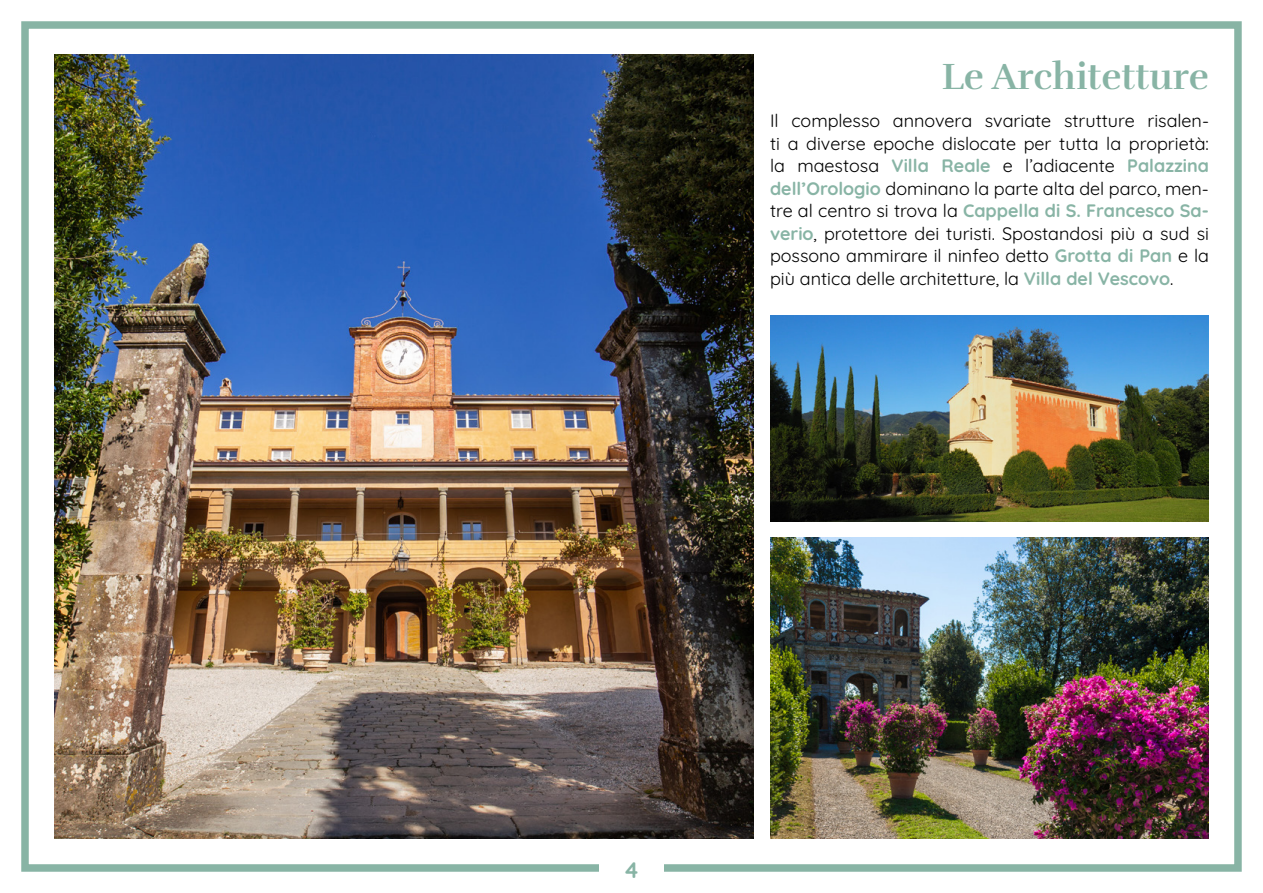
<style>
.page{position:relative;width:1263px;height:893px;background:#fff}
.page>*{position:absolute;margin:0;border:0;box-sizing:border-box;transform-origin:0 0}
.t1{font:700 37.5px "Rufina";color:#88b4a5}
.t2{font:700 22.5px "Quicksand";color:#88b4a5}
.t3{font:18px/22.5px "Quicksand";color:#000;text-align:justify}
.s1{font-weight:700;color:#88b4a5}
</style>
<div class="page">
<div style="left:21px;top:21px;width:1221px;height:851px;border:8px solid #88b4a5"></div>
<div style="left:599px;top:846px;width:65px;height:42px;background:#fff"></div>
<img style="left:54px;top:54px;width:700px;height:785px">
<img style="left:770px;top:538px;width:439px;height:301px">
<img style="left:770px;top:316px;width:439px;height:206px">
<h1 class="t1" style="left:942px;top:54px;width:269px">Le Architetture</h1>
<p class="t3" style="left:770px;top:108px;width:440px">Il complesso annovera svariate strutture risalen&shy;ti a diverse epoche dislocate per tutta la proprietà: la maestosa <span class="s1">Villa Reale</span> e l’adiacente <span class="s1">Palazzina dell’Orologio</span> dominano la parte alta del parco, men&shy;tre al centro si trova la <span class="s1">Cappella di S. Francesco Sa&shy;verio</span>, protettore dei turisti. Spostandosi più a sud si possono ammirare il ninfeo detto <span class="s1">Grotta di Pan</span> e la più antica delle architetture, la <span class="s1">Villa del Vescovo</span>.</p>
<p class="t2" style="left:623px;top:853px;width:17px">4</p>
</div>
